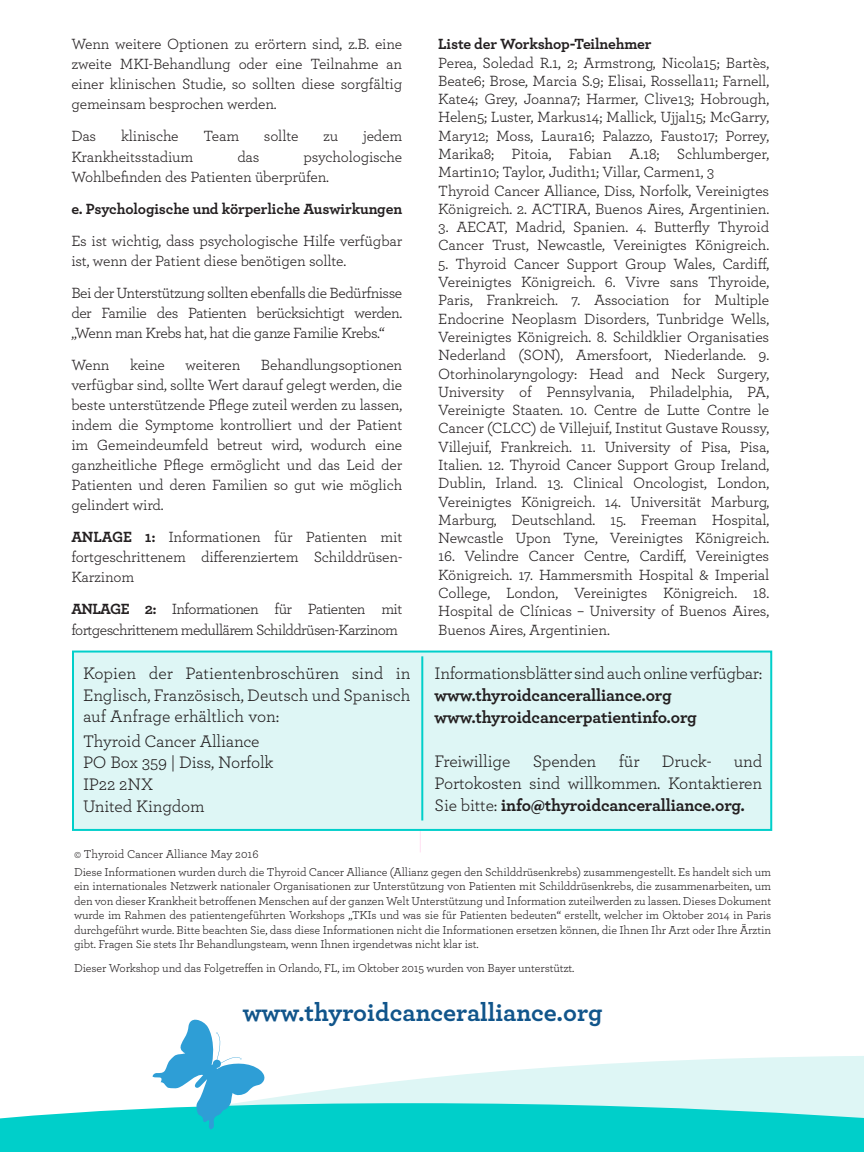
<style>
.page{position:relative;width:864px;height:1152px;background:#fff}
.page>*{position:absolute;margin:0;border:0;box-sizing:border-box;transform-origin:0 0}
.t1{font:700 26px "Archer";color:#11558b}
.t2{font:17.6px/21.6px "Archer";letter-spacing:-.01em;color:#231f20;text-align:justify}
.t3{font:700 17.6px/22.2px "Archer";letter-spacing:-.01em;color:#231f20}
.t4{font:15.6px/18.2px "Archer";letter-spacing:-.01em;color:#231f20;text-align:justify}
.t5{font:15.6px/20px "Archer";letter-spacing:-.04em;color:#231f20}
.t6{font:700 15.6px "Archer";letter-spacing:-.01em;color:#231f20}
.t7{font:12px/14.4px "Archer";letter-spacing:-.01em;color:#231f20}
.s1{font-weight:700}
</style>
<div class="page">
<hr style="left:420px;top:688px;width:1px;height:164px;background:#ffe0f2">
<svg style="left:152px;top:1056px;width:712px;height:47px;fill:#def6f5"></svg>
<svg style="left:0;top:1103px;width:864px;height:49px;background:#17d3ce"></svg>
<svg style="left:153px;top:1019px;width:114px;height:110px"></svg>
<div style="left:73px;top:652px;width:698px;height:178px;background:#def6f5"></div>
<div style="left:72px;top:651px;width:700px;height:180px;border:2px solid #00cfca"></div>
<hr style="left:421px;top:656px;width:2px;height:165px;background:#00cfca">
<p class="t4" style="left:71px;top:33px;width:332px;line-height:20px">Wenn weitere Optionen zu erörtern sind, z.B. eine zweite MKI-Behandlung oder eine Teilnahme an einer klinischen Studie, so sollten diese sorgfältig gemeinsam besprochen werden.</p>
<p class="t4" style="left:71px;top:126px;width:26px">Das</p>
<p class="t4" style="left:121px;top:126px;width:59px">klinische</p>
<p class="t4" style="left:203px;top:126px;width:37px">Team</p>
<p class="t4" style="left:264px;top:126px;width:36px">sollte</p>
<p class="t4" style="left:323px;top:126px;width:17px">zu</p>
<p class="t4" style="left:363px;top:126px;width:41px">jedem</p>
<p class="t4" style="left:71px;top:147px;width:123px">Krankheitsstadium</p>
<p class="t4" style="left:237px;top:147px;width:23px">das</p>
<p class="t4" style="left:71px;top:146px;width:332px;line-height:20px;text-indent:232px">psychologische<br>Wohlbefinden des Patienten überprüfen.</p>
<p class="t6" style="left:71px;top:196px;width:332px">e. Psychologische und körperliche Auswirkungen</p>
<p class="t4" style="left:71px;top:230px;width:332px;line-height:20px">Es ist wichtig, dass psychologische Hilfe verfügbar ist, wenn der Patient diese benötigen sollte.</p>
<p class="t4" style="left:71px;top:282px;width:332px;line-height:20px">Bei der Unterstützung sollten ebenfalls die Bedürfnisse der Familie des Patienten berücksichtigt werden. „Wenn man Krebs hat, hat die ganze Familie Krebs.“</p>
<p class="t4" style="left:71px;top:355px;width:40px">Wenn</p>
<p class="t4" style="left:130px;top:355px;width:36px">keine</p>
<p class="t4" style="left:185px;top:355px;width:56px">weiteren</p>
<p class="t4" style="left:71px;top:354px;width:332px;line-height:20px;text-indent:189px">Behandlungsoptionen verfügbar sind, sollte Wert darauf gelegt werden, die beste unterstützende Pflege zuteil werden zu lassen, indem die Symptome kontrolliert und der Patient im Gemeindeumfeld betreut wird, wodurch eine ganzheitliche Pflege ermöglicht und das Leid der Patienten und deren Familien so gut wie möglich gelindert wird.</p>
<p class="t4" style="left:71px;top:526px;width:332px;line-height:20px"><span class="s1">ANLAGE 1:</span> Informationen für Patienten mit fortgeschrittenem differenziertem Schilddrüsen-Karzinom</p>
<p class="t5" style="left:71px;top:599px;width:332px"><span class="s1">ANLAGE 2:</span> Informationen für Patienten mit fortgeschrittenem medullärem Schilddrüsen-Karzinom</p>
<p class="t6" style="left:438px;top:32px;width:215px">Liste der Workshop-Teilnehmer</p>
<p class="t4" style="left:438px;top:53px;width:332px;text-align:left">Perea, Soledad R.1, 2; Armstrong, Nicola15; Bartès, Beate6; Brose, Marcia S.9; Elisai, Rossella11; Farnell, Kate4; Grey, Joanna7; Harmer, Clive13; Hobrough, Helen5; Luster, Markus14; Mallick, Ujjal15; McGarry, Mary12; Moss, Laura16; Palazzo, Fausto17; Porrey, Marika8; Pitoia, Fabian A.18; Schlumberger, Martin10; Taylor, Judith1; Villar, Carmen1, 3<br>Thyroid Cancer Alliance, Diss, Norfolk, Vereinigtes Königreich. 2. ACTIRA, Buenos Aires, Argentinien.</p>
<p class="t4" style="left:438px;top:217px;width:332px">3. AECAT, Madrid, Spanien. 4. Butterfly Thyroid<br>Cancer Trust, Newcastle, Vereinigtes Königreich.</p>
<p class="t4" style="left:438px;top:254px;width:332px">5. Thyroid Cancer Support Group Wales, Cardiff, Vereinigtes Königreich. 6. Vivre sans Thyroide, Paris, Frankreich. 7. Association for Multiple Endocrine Neoplasm Disorders, Tunbridge Wells, Vereinigtes Königreich. 8. Schildklier Organisaties Nederland (SON), Amersfoort, Niederlande. 9.<br>Otorhinolaryngology: Head and Neck Surgery, University of Pennsylvania, Philadelphia, PA, Vereinigte Staaten. 10. Centre de Lutte Contre le Cancer (CLCC) de Villejuif, Institut Gustave Roussy, Villejuif, Frankreich. 11. University of Pisa, Pisa, Italien. 12. Thyroid Cancer Support Group Ireland, Dublin, Irland. 13. Clinical Oncologist, London, Vereinigtes Königreich. 14. Universität Marburg, Marburg, Deutschland. 15. Freeman Hospital, Newcastle Upon Tyne, Vereinigtes Königreich.</p>
<p class="t4" style="left:438px;top:546px;width:332px">16. Velindre Cancer Centre, Cardiff, Vereinigtes Königreich. 17. Hammersmith Hospital &amp; Imperial College, London, Vereinigtes Königreich. 18.<br>Hospital de Clínicas – University of Buenos Aires, Buenos Aires, Argentinien.</p>
<p class="t2" style="left:435px;top:661px;width:329px">Informationsblätter sind auch online verfügbar:</p>
<p class="t3" style="left:435px;top:683px;width:264px">www.thyroidcanceralliance.org www.thyroidcancerpatientinfo.org</p>
<p class="t2" style="left:435px;top:750px;width:77px">Freiwillige</p>
<p class="t2" style="left:533px;top:750px;width:65px">Spenden</p>
<p class="t2" style="left:619px;top:750px;width:22px">für</p>
<p class="t2" style="left:662px;top:750px;width:51px">Druck-</p>
<p class="t2" style="left:83px;top:661px;width:329px">Kopien der Patientenbroschüren sind in Englisch, Französisch, Deutsch und Spanisch auf Anfrage erhältlich von:</p>
<p class="t2" style="left:83px;top:729px;width:192px;text-align:left">Thyroid Cancer Alliance<br>PO Box 359 | Diss, Norfolk<br>IP22 2NX<br>United Kingdom</p>
<p class="t2" style="left:435px;top:750px;width:329px;line-height:22.2px;text-indent:299px">und Portokosten sind willkommen. Kontaktieren Sie bitte: <span class="s1">info@thyroidcanceralliance.org.</span></p>
<p class="t7" style="left:74px;top:844px;width:699px;line-height:18px">© Thyroid Cancer Alliance May 2016<br>Diese Informationen wurden durch die Thyroid Cancer Alliance (Allianz gegen den Schilddrüsenkrebs) zusammengestellt. Es handelt sich um</p>
<p class="t7" style="left:74px;top:879px;width:699px;text-align:justify">ein internationales Netzwerk nationaler Organisationen zur Unterstützung von Patienten mit Schilddrüsenkrebs, die zusammenarbeiten, um den von dieser Krankheit betroffenen Menschen auf der ganzen Welt Unterstützung und Information zuteilwerden zu lassen. Dieses Dokument wurde im Rahmen des patientengeführten Workshops „TKIs und was sie für Patienten bedeuten“ erstellt, welcher im Oktober 2014 in Paris durchgeführt wurde. Bitte beachten Sie, dass diese Informationen nicht die Informationen ersetzen können, die Ihnen Ihr Arzt oder Ihre Ärztin gibt. Fragen Sie stets Ihr Behandlungsteam, wenn Ihnen irgendetwas nicht klar ist.</p>
<p class="t7" style="left:74px;top:960px;width:502px">Dieser Workshop und das Folgetreffen in Orlando, FL, im Oktober 2015 wurden von Bayer unterstützt.</p>
<h1 class="t1" style="left:243px;top:992px;width:361px">www.thyroidcanceralliance.org</h1>
</div>
